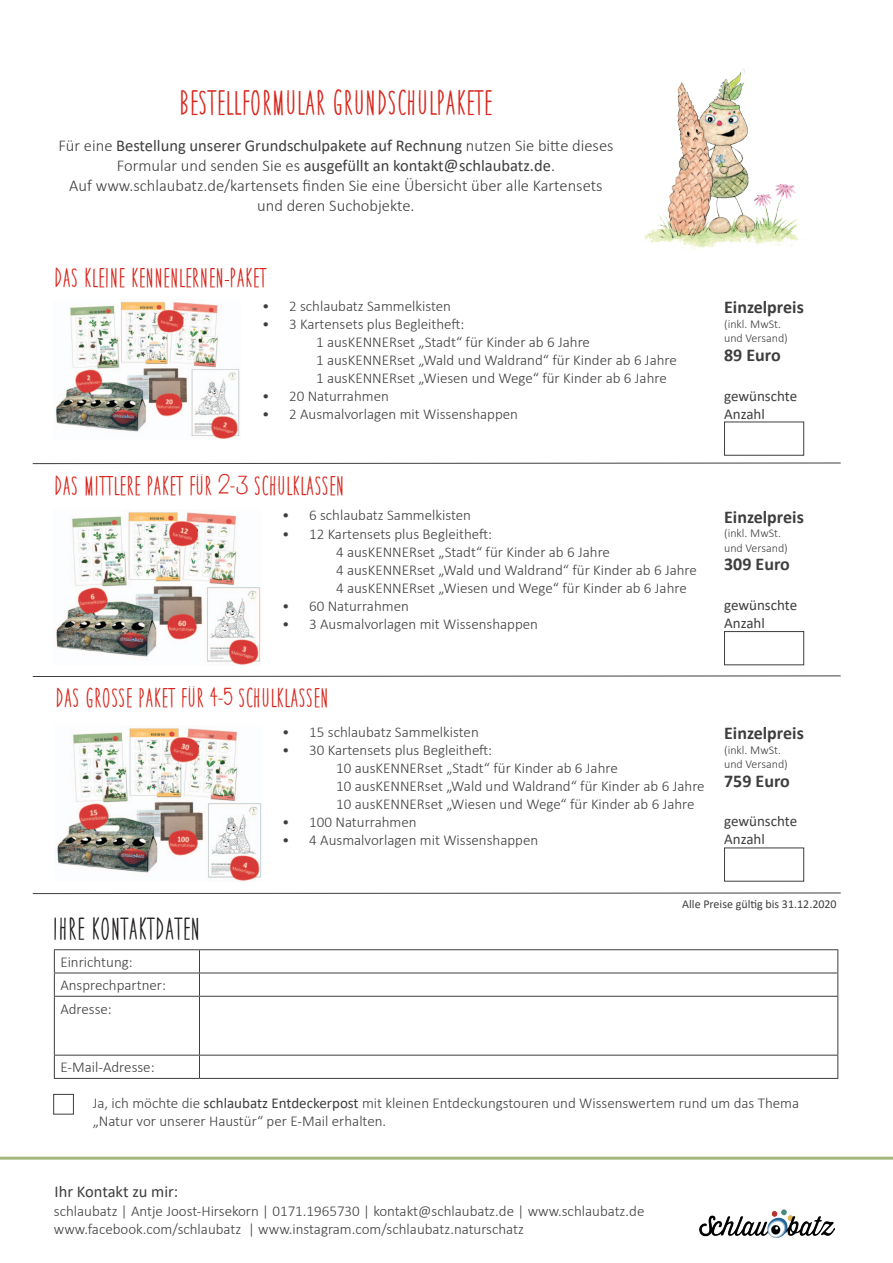
<style>
.page{position:relative;width:893px;height:1263px;background:#fff}
.page>*{position:absolute;margin:0;border:0;box-sizing:border-box;transform-origin:0 0}
.t1{font:27px "Thin Skinned";color:#d8281e}
.t2{font:24px "Thin Skinned";color:#231f20}
.t3{font:21px "Thin Skinned";color:#d8281e}
.t4{font:700 18px "Calibri";color:#3e3e3f}
.t5{font:300 16.5px/19.8px "Calibri";color:#3e3e3f;text-align:center}
.t6{font:16.5px "Calibri";color:#3e3e3f}
.t7{font:300 15px/18px "Calibri";color:#3e3e3f}
.t8{font:15px/18px "Calibri";color:#3e3e3f}
.t9{font:300 12px/14.4px "Calibri";color:#3e3e3f}
.t10{font:12px "Calibri";color:#3e3e3f}
.t11{font:12px "Thin Skinned";color:#d8281e}
.s1{font-weight:400}
</style>
<div class="page">
<hr style="left:54px;top:949px;width:145px;height:1px;background:#3e3e3f">
<hr style="left:199px;top:949px;width:639px;height:1px;background:#3e3e3f">
<hr style="left:54px;top:973px;width:145px;height:1px;background:#3e3e3f">
<svg style="left:54px;top:950px;width:1px;height:46px"></svg>
<hr style="left:199px;top:973px;width:639px;height:1px;background:#3e3e3f">
<svg style="left:199px;top:950px;width:1px;height:46px"></svg>
<svg style="left:837px;top:950px;width:1px;height:46px"></svg>
<hr style="left:54px;top:996px;width:145px;height:1px;background:#3e3e3f">
<hr style="left:54px;top:997px;width:1px;height:58px;background:#3e3e3f">
<hr style="left:199px;top:996px;width:639px;height:1px;background:#3e3e3f">
<hr style="left:199px;top:997px;width:1px;height:58px;background:#3e3e3f">
<hr style="left:837px;top:997px;width:1px;height:58px;background:#3e3e3f">
<hr style="left:54px;top:1055px;width:145px;height:1px;background:#3e3e3f">
<svg style="left:54px;top:1055px;width:1px;height:23px"></svg>
<hr style="left:199px;top:1055px;width:639px;height:1px;background:#3e3e3f">
<svg style="left:199px;top:1055px;width:1px;height:23px"></svg>
<svg style="left:837px;top:1055px;width:1px;height:23px"></svg>
<hr style="left:54px;top:1078px;width:145px;height:1px;background:#3e3e3f">
<hr style="left:199px;top:1078px;width:639px;height:1px;background:#3e3e3f">
<div style="left:53px;top:1094px;width:21px;height:20px;border:1px solid #3e3e3f"></div>
<img style="left:644px;top:68px;width:156px;height:181px">
<svg style="left:0;top:1157px;width:893px;height:81px"></svg>
<img style="left:699px;top:1209px;width:136px;height:28px">
<img style="left:55px;top:301px;width:185px;height:138px">
<img style="left:56px;top:512px;width:205px;height:153px">
<img style="left:57px;top:728px;width:205px;height:153px">
<div style="left:724px;top:422px;width:80px;height:34px;border:1px solid #3e3e3f"></div>
<svg style="left:32px;top:463px;width:809px;height:1px"></svg>
<svg style="left:32px;top:675px;width:809px;height:2px;background:#9d9d9e"></svg>
<svg style="left:32px;top:892px;width:809px;height:2px;background:#9e9e9e"></svg>
<div style="left:724px;top:631px;width:80px;height:34px;border:1px solid #3e3e3f"></div>
<h1 class="t1" style="left:179px;top:87px;width:315px">BESTELLFORMULAR GRUNDSCHULPAKETE</h1>
<p class="t5" style="left:58px;top:136px;width:557px">Für eine <span class="s1">Bestellung unserer Grundschulpakete auf Rechnung</span> nutzen Sie bitte dieses Formular und senden Sie es <span class="s1">ausgefüllt an kontakt@schlaubatz.de</span>.<br>Auf www.schlaubatz.de/kartensets finden Sie eine Übersicht über alle Kartensets und deren Suchobjekte.</p>
<h3 class="t3" style="left:54px;top:266px;width:214px">DAS KLEINE KENNENLERNEN PAKET</h3>
<p class="t7" style="left:262px;top:297px;width:190px">• 2 schlaubatz Sammelkisten</p>
<p class="t7" style="left:316px;top:315px;width:362px;text-indent:-54px">• 3 Kartensets plus Begleitheft:<br>1 ausKENNERset „Stadt“ für Kinder ab 6 Jahre<br>1 ausKENNERset „Wald und Waldrand“ für Kinder ab 6 Jahre 1 ausKENNERset „Wiesen und Wege“ für Kinder ab 6 Jahre</p>
<p class="t7" style="left:262px;top:387px;width:128px">• 20 Naturrahmen</p>
<p class="t7" style="left:262px;top:405px;width:257px">• 2 Ausmalvorlagen mit Wissenshappen</p>
<h3 class="t3" style="left:54px;top:474px;width:292px">DAS MITTLERE PAKET FUR 2 3 SCHULKLASSEN</h3>
<p class="t11" style="left:196px;top:464px;width:10px">..</p>
<p class="t7" style="left:282px;top:506px;width:190px">• 6 schlaubatz Sammelkisten</p>
<p class="t7" style="left:336px;top:524px;width:362px;text-indent:-54px">• 12 Kartensets plus Begleitheft:<br>4 ausKENNERset „Stadt“ für Kinder ab 6 Jahre<br>4 ausKENNERset „Wald und Waldrand“ für Kinder ab 6 Jahre 4 ausKENNERset „Wiesen und Wege“ für Kinder ab 6 Jahre</p>
<p class="t7" style="left:282px;top:596px;width:128px">• 60 Naturrahmen</p>
<p class="t7" style="left:282px;top:614px;width:257px">• 3 Ausmalvorlagen mit Wissenshappen</p>
<p class="t4" style="left:724px;top:294px;width:81px">Einzelpreis</p>
<p class="t9" style="left:724px;top:316px;width:65px">(inkl. MwSt. und Versand)</p>
<p class="t4" style="left:724px;top:342px;width:58px">89 Euro</p>
<p class="t8" style="left:724px;top:386px;width:75px">gewünschte<br>Anzahl</p>
<p class="t4" style="left:724px;top:504px;width:81px">Einzelpreis</p>
<p class="t9" style="left:724px;top:526px;width:65px">(inkl. MwSt. und Versand)</p>
<p class="t4" style="left:724px;top:551px;width:67px">309 Euro</p>
<p class="t8" style="left:724px;top:596px;width:75px">gewünschte<br>Anzahl</p>
<p class="t11" style="left:188px;top:675px;width:10px">..</p>
<h3 class="t3" style="left:55px;top:686px;width:275px">DAS GROSSE PAKET FUR 4 5 SCHULKLASSEN</h3>
<p class="t7" style="left:282px;top:723px;width:198px">• 15 schlaubatz Sammelkisten</p>
<p class="t7" style="left:336px;top:741px;width:370px;text-indent:-54px">• 30 Kartensets plus Begleitheft:<br>10 ausKENNERset „Stadt“ für Kinder ab 6 Jahre<br>10 ausKENNERset „Wald und Waldrand“ für Kinder ab 6 Jahre 10 ausKENNERset „Wiesen und Wege“ für Kinder ab 6 Jahre</p>
<p class="t7" style="left:282px;top:813px;width:136px">• 100 Naturrahmen</p>
<p class="t7" style="left:282px;top:831px;width:257px">• 4 Ausmalvorlagen mit Wissenshappen</p>
<p class="t4" style="left:724px;top:720px;width:81px">Einzelpreis</p>
<p class="t9" style="left:724px;top:742px;width:65px">(inkl. MwSt. und Versand)</p>
<p class="t4" style="left:724px;top:768px;width:67px">759 Euro</p>
<p class="t8" style="left:724px;top:812px;width:75px">gewünschte<br>Anzahl</p>
<h2 class="t2" style="left:53px;top:915px;width:149px">IHRE KONTAKTDATEN</h2>
<p class="t7" style="left:60px;top:950px;width:107px;line-height:23.2px">Einrichtung:<br>Ansprechpartner:<br>Adresse:</p>
<p class="t7" style="left:60px;top:1058px;width:96px">E-Mail-Adresse:</p>
<p class="t10" style="left:682px;top:895px;width:156px">Alle Preise gültig bis 31.12.2020</p>
<p class="t7" style="left:93px;top:1094px;width:708px">Ja, ich möchte die <span class="s1">schlaubatz Entdeckerpost</span> mit kleinen Entdeckungstouren und Wissenswertem rund um das Thema „Natur vor unserer Haustür“ per E-Mail erhalten.</p>
<p class="t6" style="left:55px;top:1180px;width:125px">Ihr Kontakt zu mir:</p>
<p class="t7" style="left:54px;top:1202px;width:592px">schlaubatz | Antje Joost-Hirsekorn | 0171.1965730 | kontakt@schlaubatz.de | www.schlaubatz.de www.facebook.com/schlaubatz | www.instagram.com/schlaubatz.naturschatz</p>
</div>
